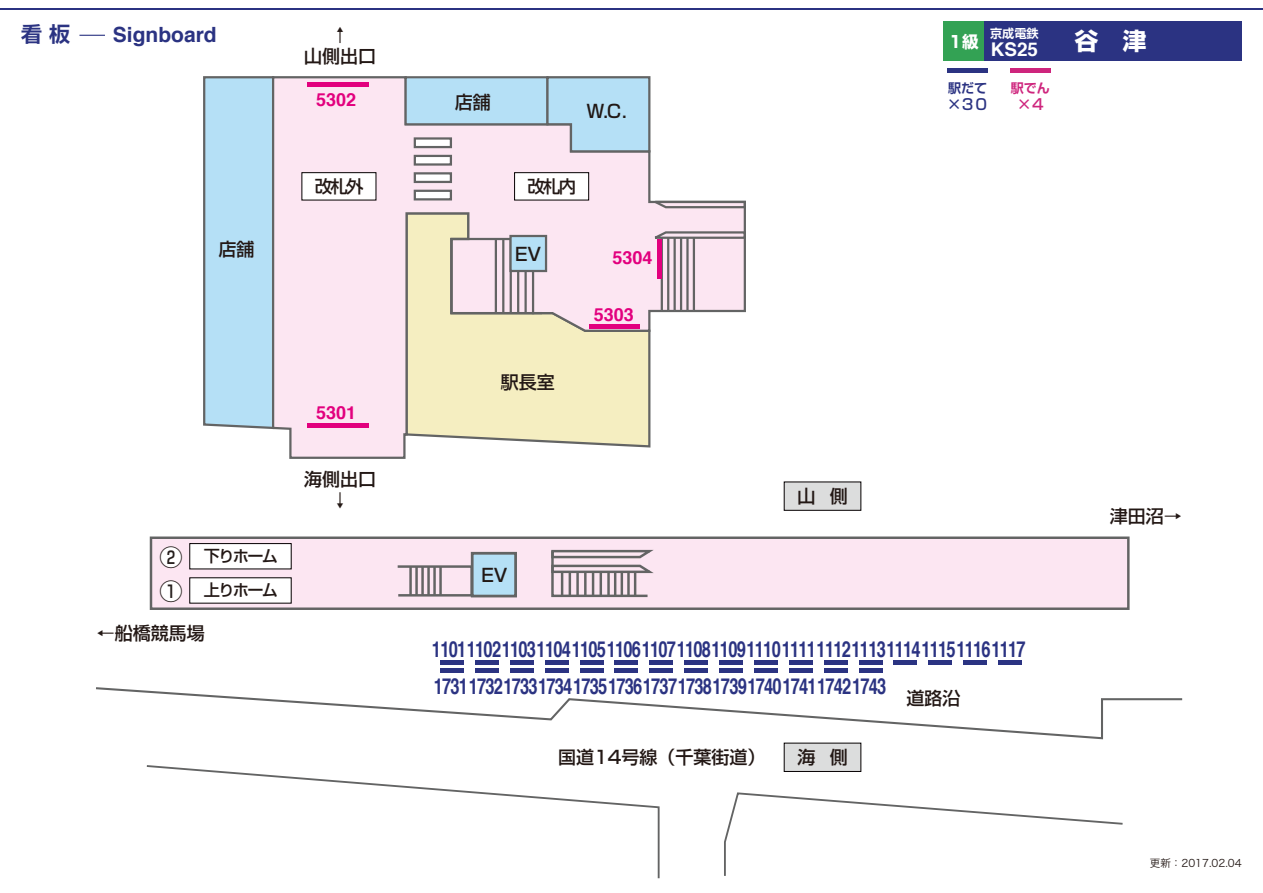
<style>
.page{position:relative;width:1263px;height:893px;background:#fff}
.page>*{position:absolute;margin:0;border:0;box-sizing:border-box;transform-origin:0 0}
.t1{font:700 24px "Shin Go Pro";color:#fff}
.t2{font:500 23.1px/34.3px "Shin Go Pro";color:#251e1c}
.t3{font:700 22.05px "Helvetica";letter-spacing:-.05em;color:#2b3382;scale:.75 1}
.t4{font:700 21px "Helvetica";color:#2b3382}
.t5{font:700 21px "Shin Go Pro De";color:#2b3382}
.t6{font:700 18.9px "Helvetica";color:#fff}
.t7{font:500 18px/21.6px "Shin Go Pro";color:#231815;text-align:center}
.t8{font:700 18px "Helvetica";color:#e2007e}
.t9{font:500 18px "Shin Go Pro";color:#211815}
.t10{font:500 17.4px "Shin Go Pro";letter-spacing:-.1em;color:#231815}
.t11{font:700 16.5px "Shin Go Pro";color:#fff}
.t12{font:500 16.05px/34.2px "Shin Go Pro";letter-spacing:-.1em;color:#231815}
.t13{font:500 15px "Shin Go Pro";color:#2b3382}
.t14{font:500 15px "Shin Go Pro";color:#ce257d}
.t15{font:700 13.05px "Shin Go Pro De";color:#ce257d}
.t16{font:700 13.05px "Shin Go Pro De";color:#2b3382}
.t17{font:700 12.15px "Shin Go Pro De";color:#fff}
.t18{font:10.5px "Hira Kaku Pro W3";color:#231815}
</style>
<div class="page">
<div style="left:150px;top:536px;width:979px;height:74px;background:#fce6f2;border:2px solid #636464"></div>
<svg style="left:203px;top:76px;width:68px;height:353px;background:#b1daee"></svg>
<svg style="left:271px;top:76px;width:475px;height:383px"></svg>
<div style="left:414px;top:137px;width:38px;height:11px;background:#fff;border:2px solid #636464"></div>
<div style="left:414px;top:155px;width:38px;height:11px;background:#fff;border:2px solid #636464"></div>
<div style="left:414px;top:172px;width:38px;height:11px;background:#fff;border:2px solid #636464"></div>
<div style="left:414px;top:190px;width:38px;height:10px;background:#fff;border:2px solid #636464"></div>
<svg style="left:449px;top:237px;width:96px;height:78px;background:#e9d6df"></svg>
<hr style="left:495px;top:239px;width:2px;height:74px;background:#636464">
<hr style="left:502px;top:239px;width:2px;height:74px;background:#636464">
<hr style="left:517px;top:239px;width:2px;height:74px;background:#636464">
<hr style="left:532px;top:239px;width:2px;height:75px;background:#636464">
<hr style="left:510px;top:239px;width:2px;height:74px;background:#636464">
<hr style="left:524px;top:239px;width:3px;height:74px;background:#636464">
<svg style="left:397px;top:564px;width:77px;height:34px"></svg>
<hr style="left:439px;top:567px;width:3px;height:28px;background:#636464">
<hr style="left:433px;top:567px;width:3px;height:28px;background:#636464">
<hr style="left:421px;top:567px;width:3px;height:28px;background:#636464">
<hr style="left:427px;top:567px;width:3px;height:28px;background:#636464">
<hr style="left:415px;top:567px;width:3px;height:28px;background:#636464">
<hr style="left:409px;top:567px;width:3px;height:28px;background:#636464">
<div style="left:405px;top:76px;width:143px;height:49px;background:#b5e0f6;border:2px solid #636464"></div>
<svg style="left:545px;top:76px;width:107px;height:78px;background:#b4d4e6"></svg>
<div style="left:509px;top:235px;width:38px;height:37px;background:#b5e0f6;border:2px solid #636464"></div>
<div style="left:471px;top:552px;width:46px;height:45px;background:#b5e0f6;border:3px solid #636464"></div>
<hr style="left:693px;top:238px;width:2px;height:73px;background:#636464">
<hr style="left:667px;top:238px;width:2px;height:73px;background:#636464">
<hr style="left:673px;top:238px;width:3px;height:73px;background:#636464">
<hr style="left:686px;top:238px;width:3px;height:73px;background:#636464">
<hr style="left:680px;top:238px;width:2px;height:73px;background:#636464">
<hr style="left:661px;top:238px;width:2px;height:73px;background:#636464">
<svg style="left:652px;top:199px;width:94px;height:10px"></svg>
<svg style="left:652px;top:230px;width:94px;height:11px"></svg>
<svg style="left:96px;top:687px;width:1087px;height:53px"></svg>
<svg style="left:146px;top:765px;width:514px;height:114px"></svg>
<svg style="left:724px;top:792px;width:399px;height:84px"></svg>
<svg style="left:551px;top:549px;width:102px;height:49px"></svg>
<div style="left:308px;top:82px;width:61px;height:5px;background:#e2007e"></div>
<hr style="left:308px;top:423px;width:61px;height:4px;background:#e2007e">
<div style="left:475px;top:660px;width:24px;height:5px;background:#2b3382"></div>
<div style="left:475px;top:668px;width:24px;height:5px;background:#2b3382"></div>
<div style="left:440px;top:660px;width:24px;height:5px;background:#2b3382"></div>
<div style="left:440px;top:668px;width:24px;height:5px;background:#2b3382"></div>
<div style="left:545px;top:660px;width:23px;height:5px;background:#2b3382"></div>
<div style="left:545px;top:668px;width:23px;height:5px;background:#2b3382"></div>
<div style="left:510px;top:660px;width:23px;height:5px;background:#2b3382"></div>
<div style="left:510px;top:668px;width:23px;height:5px;background:#2b3382"></div>
<div style="left:615px;top:660px;width:23px;height:5px;background:#2b3382"></div>
<div style="left:615px;top:668px;width:23px;height:5px;background:#2b3382"></div>
<div style="left:580px;top:660px;width:23px;height:5px;background:#2b3382"></div>
<div style="left:580px;top:668px;width:23px;height:5px;background:#2b3382"></div>
<div style="left:684px;top:660px;width:24px;height:5px;background:#2b3382"></div>
<div style="left:684px;top:668px;width:24px;height:5px;background:#2b3382"></div>
<div style="left:650px;top:660px;width:23px;height:5px;background:#2b3382"></div>
<div style="left:650px;top:668px;width:23px;height:5px;background:#2b3382"></div>
<div style="left:754px;top:660px;width:24px;height:5px;background:#2b3382"></div>
<div style="left:754px;top:668px;width:24px;height:5px;background:#2b3382"></div>
<div style="left:719px;top:660px;width:24px;height:5px;background:#2b3382"></div>
<div style="left:719px;top:668px;width:24px;height:5px;background:#2b3382"></div>
<div style="left:824px;top:660px;width:23px;height:5px;background:#2b3382"></div>
<div style="left:824px;top:668px;width:23px;height:5px;background:#2b3382"></div>
<div style="left:789px;top:660px;width:23px;height:5px;background:#2b3382"></div>
<div style="left:789px;top:668px;width:23px;height:5px;background:#2b3382"></div>
<div style="left:894px;top:660px;width:23px;height:5px;background:#2b3382"></div>
<div style="left:859px;top:660px;width:23px;height:5px;background:#2b3382"></div>
<div style="left:859px;top:668px;width:23px;height:5px;background:#2b3382"></div>
<div style="left:963px;top:660px;width:24px;height:5px;background:#2b3382"></div>
<div style="left:929px;top:660px;width:23px;height:5px;background:#2b3382"></div>
<div style="left:998px;top:660px;width:24px;height:5px;background:#2b3382"></div>
<hr style="left:589px;top:325px;width:51px;height:4px;background:#e2007e">
<hr style="left:657px;top:239px;width:4px;height:40px;background:#e2007e">
<div style="left:189px;top:543px;width:103px;height:26px;background:#fff;border:1px solid #050001"></div>
<div style="left:189px;top:577px;width:103px;height:26px;background:#fff"></div>
<div style="left:161px;top:547px;width:20px;height:20px;background:#fff;border-radius:50%"></div>
<div style="left:161px;top:581px;width:20px;height:21px;background:#fff;border-radius:50%"></div>
<div style="left:784px;top:482px;width:77px;height:29px;background:#dcdddd;border:1px solid #050001"></div>
<div style="left:784px;top:743px;width:77px;height:29px;background:#dcdddd;border:1px solid #050001"></div>
<div style="left:514px;top:172px;width:75px;height:28px;background:#fff;border:1px solid #050001"></div>
<div style="left:301px;top:172px;width:75px;height:28px;background:#fff;border:1px solid #050001"></div>
<svg style="left:79px;top:35px;width:26px;height:1px"></svg>
<div style="left:1010px;top:68px;width:41px;height:5px;background:#ce257d"></div>
<div style="left:947px;top:68px;width:41px;height:5px;background:#2b3382"></div>
<hr style="left:0;top:9px;width:1263px;height:1px;background:#2b3382">
<div style="left:943px;top:21px;width:41px;height:40px;background:#33a254"></div>
<div style="left:984px;top:21px;width:258px;height:40px;background:#2b3382"></div>
<p class="t5" style="left:21px;top:17px;width:50px">看 板</p>
<p class="t4" style="left:113px;top:18px;width:105px">Signboard</p>
<p class="t7" style="left:218px;top:236px;width:37px">店舗</p>
<p class="t2" style="left:159px;top:537px;width:25px">②<br>①</p>
<p class="t12" style="left:204px;top:537px;width:76px">下りホーム上りホーム</p>
<p class="t7" style="left:97px;top:620px;width:109px">←船橋競馬場</p>
<p class="t7" style="left:304px;top:22px;width:73px">↑<br>山側出口</p>
<p class="t8" style="left:316px;top:85px;width:42px">5302</p>
<p class="t7" style="left:455px;top:89px;width:37px">店舗</p>
<p class="t9" style="left:587px;top:96px;width:54px">Ｗ．Ｃ．</p>
<p class="t10" style="left:315px;top:172px;width:50px">改札外</p>
<p class="t10" style="left:527px;top:172px;width:50px">改札内</p>
<p class="t8" style="left:316px;top:398px;width:42px">5301</p>
<p class="t7" style="left:304px;top:466px;width:73px">海側出口↓</p>
<p class="t9" style="left:515px;top:240px;width:27px">EV</p>
<p class="t7" style="left:501px;top:369px;width:55px">駅長室</p>
<p class="t8" style="left:612px;top:243px;width:42px">5304</p>
<p class="t8" style="left:594px;top:300px;width:42px">5303</p>
<p class="t9" style="left:481px;top:560px;width:27px">EV</p>
<p class="t11" style="left:947px;top:29px;width:33px">１級</p>
<p class="t17" style="left:990px;top:23px;width:50px">京成電鉄</p>
<p class="t6" style="left:991px;top:34px;width:49px">KS25</p>
<p class="t16" style="left:948px;top:77px;width:41px">駅だて</p>
<p class="t15" style="left:1011px;top:77px;width:41px">駅でん</p>
<p class="t13" style="left:947px;top:92px;width:43px">×３０</p>
<p class="t14" style="left:1017px;top:92px;width:30px">×４</p>
<p class="t7" style="left:797px;top:483px;width:52px">山　側</p>
<p class="t3" style="left:432px;top:631px;width:793px">11011102110311041105110611071108110911101111111211131114111511161117</p>
<p class="t3" style="left:434px;top:669px;width:605px">1731173217331734173517361737173817391740174117421743</p>
<p class="t7" style="left:558px;top:744px;width:209px">国道14号線（千葉街道）</p>
<p class="t7" style="left:797px;top:744px;width:52px">海　側</p>
<p class="t7" style="left:906px;top:685px;width:55px">道路沿</p>
<p class="t1" style="left:1074px;top:22px;width:73px">谷　津</p>
<p class="t7" style="left:1110px;top:503px;width:73px">津田沼→</p>
<p class="t18" style="left:1150px;top:854px;width:93px">更新：2017.02.04</p>
</div>
